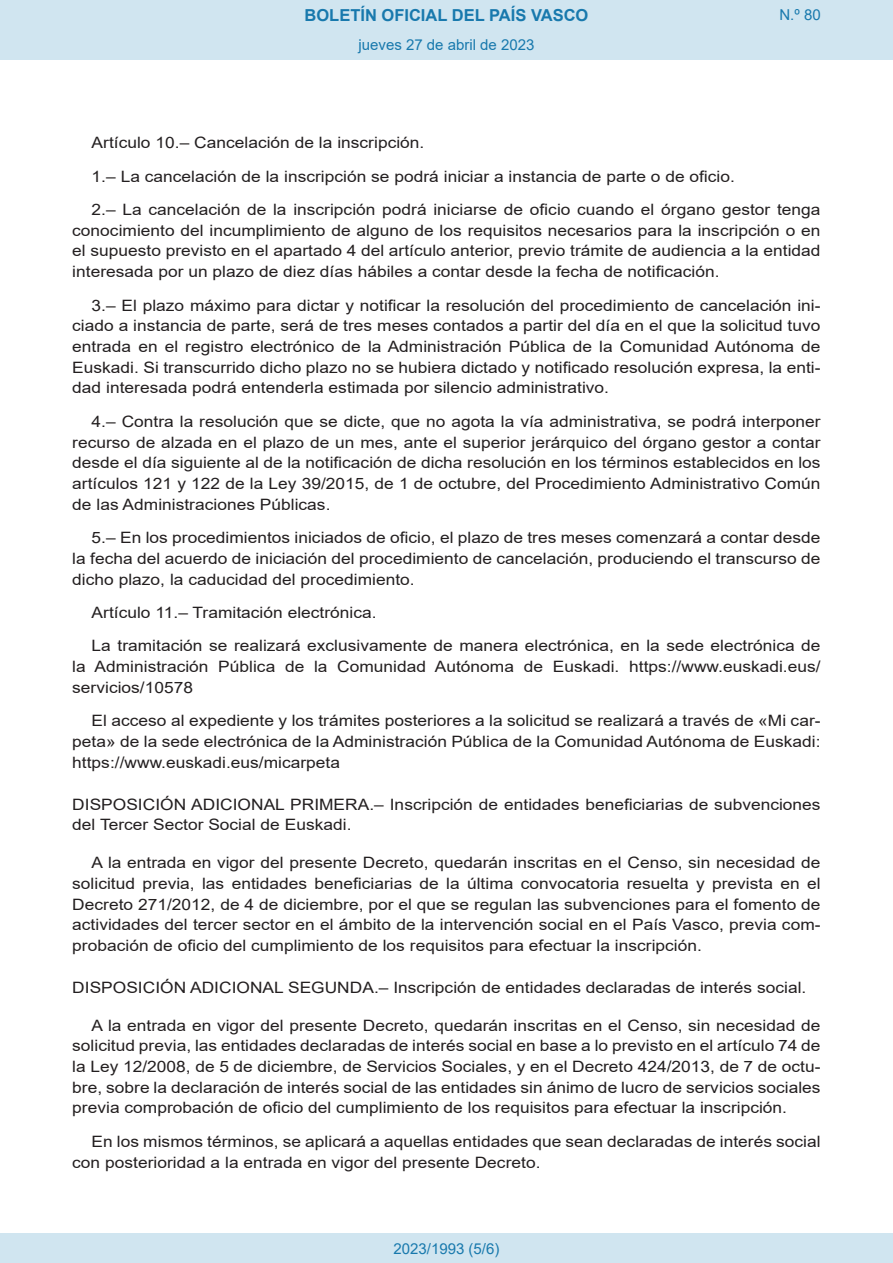
<style>
.page{position:relative;width:893px;height:1263px;background:#fff}
.page>*{position:absolute;margin:0;border:0;box-sizing:border-box;transform-origin:0 0}
.t1{font:700 16.5px "Arial";color:#1879ad}
.BOPVDetalle{font:15.6px/20.7px "Arial";color:#231f20;text-align:justify;scale:1.11 1}
.BOPVDisposicionTitul{font:15.6px/20.7px "Arial";color:#231f20;scale:1.11 1}
.Paginacion_Centro{font:15px "Arial";color:#1879ad}
</style>
<div class="page">
<div style="left:0;top:0;width:893px;height:60px;background:#d0e5f0"></div>
<div style="left:0;top:1233px;width:893px;height:30px;background:#d0e5f0"></div>
<p class="t1" style="left:305px;top:3px;width:285px">BOLETÍN OFICIAL DEL PAÍS VASCO</p>
<p class="Paginacion_Centro" style="left:358px;top:35px;width:177px">jueves 27 de abril de 2023</p>
<p class="Paginacion_Centro" style="left:779px;top:5px;width:43px">N.º 80</p>
<p class="BOPVDetalle" style="left:92px;top:132px;width:301px">Artículo 10.– Cancelación de la inscripción.</p>
<p class="BOPVDetalle" style="left:92px;top:166px;width:581px">1.– La cancelación de la inscripción se podrá iniciar a instancia de parte o de oficio.</p>
<p class="BOPVDetalle" style="left:72px;top:199px;width:676px;text-indent:19px">2.– La cancelación de la inscripción podrá iniciarse de oficio cuando el órgano gestor tenga conocimiento del incumplimiento de alguno de los requisitos necesarios para la inscripción o en el supuesto previsto en el apartado 4 del artículo anterior, previo trámite de audiencia a la entidad interesada por un plazo de diez días hábiles a contar desde la fecha de notificación.</p>
<p class="BOPVDetalle" style="left:72px;top:295px;width:676px;text-indent:19px">3.– El plazo máximo para dictar y notificar la resolución del procedimiento de cancelación ini&shy;ciado a instancia de parte, será de tres meses contados a partir del día en el que la solicitud tuvo entrada en el registro electrónico de la Administración Pública de la Comunidad Autónoma de Euskadi. Si transcurrido dicho plazo no se hubiera dictado y notificado resolución expresa, la enti&shy;dad interesada podrá entenderla estimada por silencio administrativo.</p>
<p class="BOPVDetalle" style="left:72px;top:411px;width:676px;text-indent:19px">4.– Contra la resolución que se dicte, que no agota la vía administrativa, se podrá interponer recurso de alzada en el plazo de un mes, ante el superior jerárquico del órgano gestor a contar desde el día siguiente al de la notificación de dicha resolución en los términos establecidos en los artículos 121 y 122 de la Ley 39/2015, de 1 de octubre, del Procedimiento Administrativo Común de las Administraciones Públicas.</p>
<p class="BOPVDetalle" style="left:72px;top:527px;width:676px;text-indent:19px">5.– En los procedimientos iniciados de oficio, el plazo de tres meses comenzará a contar desde la fecha del acuerdo de iniciación del procedimiento de cancelación, produciendo el transcurso de dicho plazo, la caducidad del procedimiento.</p>
<p class="BOPVDetalle" style="left:92px;top:602px;width:258px">Artículo 11.– Tramitación electrónica.</p>
<p class="BOPVDetalle" style="left:72px;top:635px;width:676px;text-indent:19px">La tramitación se realizará exclusivamente de manera electrónica, en la sede electrónica de la Administración Pública de la Comunidad Autónoma de Euskadi. https://www.euskadi.eus/ servicios/10578</p>
<p class="BOPVDetalle" style="left:72px;top:710px;width:676px;text-indent:19px">El acceso al expediente y los trámites posteriores a la solicitud se realizará a través de «Mi car&shy;peta» de la sede electrónica de la Administración Pública de la Comunidad Autónoma de Euskadi: https://www.euskadi.eus/micarpeta</p>
<p class="BOPVDisposicionTitul" style="left:72px;top:794px;width:676px">DISPOSICIÓN ADICIONAL PRIMERA.– Inscripción de entidades beneficiarias de subvenciones del Tercer Sector Social de Euskadi.</p>
<p class="BOPVDetalle" style="left:72px;top:852px;width:676px;text-indent:19px">A la entrada en vigor del presente Decreto, quedarán inscritas en el Censo, sin necesidad de solicitud previa, las entidades beneficiarias de la última convocatoria resuelta y prevista en el Decreto 271/2012, de 4 de diciembre, por el que se regulan las subvenciones para el fomento de actividades del tercer sector en el ámbito de la intervención social en el País Vasco, previa com&shy;probación de oficio del cumplimiento de los requisitos para efectuar la inscripción.</p>
<p class="BOPVDisposicionTitul" style="left:72px;top:977px;width:663px">DISPOSICIÓN ADICIONAL SEGUNDA.– Inscripción de entidades declaradas de interés social.</p>
<p class="BOPVDetalle" style="left:72px;top:1015px;width:676px;text-indent:19px">A la entrada en vigor del presente Decreto, quedarán inscritas en el Censo, sin necesidad de solicitud previa, las entidades declaradas de interés social en base a lo previsto en el artículo 74 de la Ley 12/2008, de 5 de diciembre, de Servicios Sociales, y en el Decreto 424/2013, de 7 de octu&shy;bre, sobre la declaración de interés social de las entidades sin ánimo de lucro de servicios sociales previa comprobación de oficio del cumplimiento de los requisitos para efectuar la inscripción.</p>
<p class="BOPVDetalle" style="left:72px;top:1131px;width:676px;text-indent:19px">En los mismos términos, se aplicará a aquellas entidades que sean declaradas de interés social con posterioridad a la entrada en vigor del presente Decreto.</p>
<p class="Paginacion_Centro" style="left:393px;top:1238px;width:107px">2023/1993 (5/6)</p>
</div>
